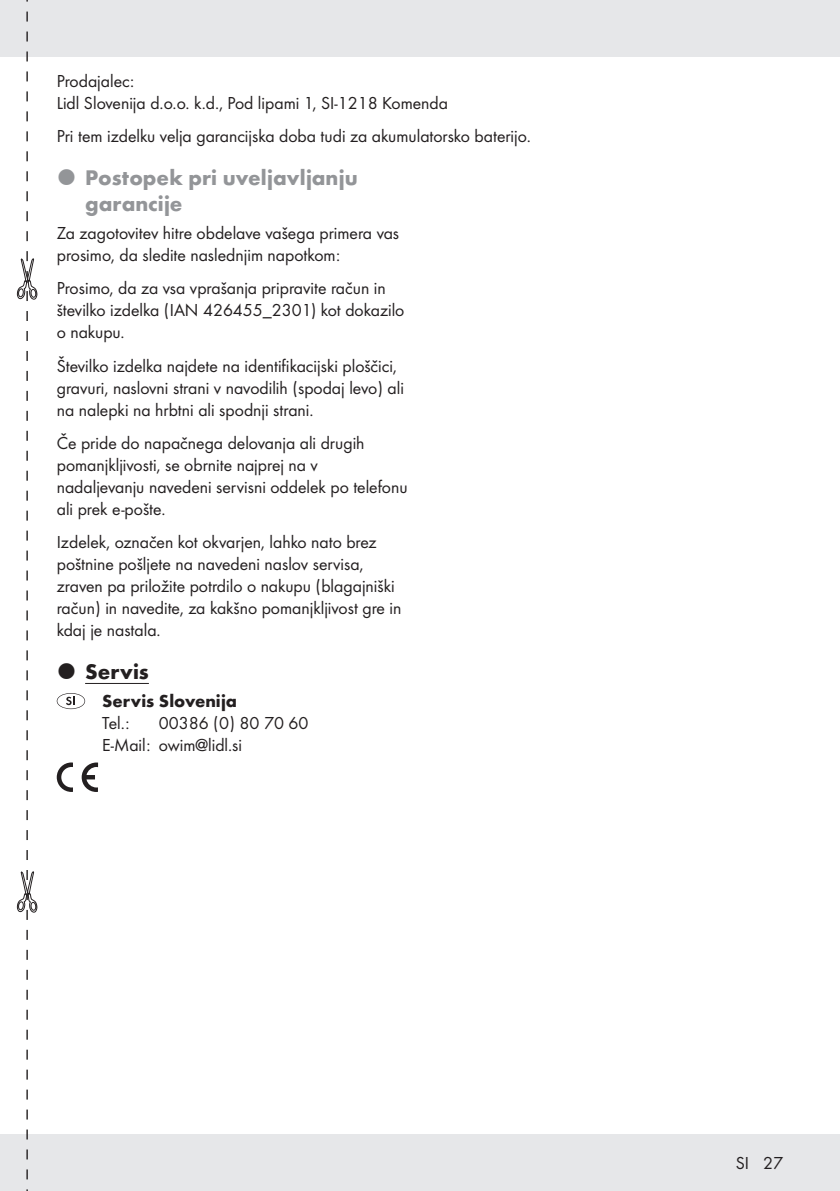
<style>
.page{position:relative;width:840px;height:1191px;background:#fff}
.page>*{position:absolute;margin:0;border:0;box-sizing:border-box;transform-origin:0 0}
.t1{font:700 22px/26px "Futura";color:#939598}
.t2{font:700 22px "Futura";letter-spacing:.01em;color:#231f20}
.Body_SB{font:18px/22px "Futura Boo";color:#231f20}
.Body{font:18px/22px "Futura Boo";color:#231f20}
.Service_Hotline{font:18px "Futura Boo";color:#231f20}
.Service_Hotline-2{font:700 18px "Futura";color:#231f20}
</style>
<div class="page">
<div style="left:0;top:1134px;width:839px;height:57px;background:#e6e7e9"></div>
<div style="left:0;top:0;width:839px;height:57px;background:#e6e7e9"></div>
<hr style="left:85px;top:683px;width:64px;height:1px;background:#231f20">
<svg style="left:57px;top:693px;width:28px;height:16px"></svg>
<svg style="left:57px;top:762px;width:41px;height:30px"></svg>
<svg style="left:17px;top:0;width:21px;height:1191px"></svg>
<p class="Body_SB" style="left:57px;top:69px;width:392px">Prodajalec:<br>Lidl Slovenija d.o.o. k.d., Pod lipami 1, SI-1218 Komenda</p>
<p class="Body_SB" style="left:57px;top:124px;width:473px">Pri tem izdelku velja garancijska doba tudi za akumulatorsko baterijo.</p>
<p class="t1" style="left:85px;top:163px;width:274px">Postopek pri uveljavljanju garancije</p>
<p class="Body" style="left:57px;top:221px;width:344px">Za zagotovitev hitre obdelave vašega primera vas prosimo, da sledite naslednjim napotkom:</p>
<p class="Body_SB" style="left:57px;top:276px;width:349px">Prosimo, da za vsa vprašanja pripravite račun in številko izdelka (IAN 426455_2301) kot dokazilo o nakupu.</p>
<p class="Body_SB" style="left:57px;top:354px;width:348px">Številko izdelka najdete na identifikacijski ploščici, gravuri, naslovni strani v navodilih (spodaj levo) ali na nalepki na hrbtni ali spodnji strani.</p>
<p class="Body_SB" style="left:57px;top:431px;width:352px">Če pride do napačnega delovanja ali drugih pomanjkljivosti, se obrnite najprej na v nadaljevanju navedeni servisni oddelek po telefonu ali prek e-pošte.</p>
<p class="Body_SB" style="left:57px;top:530px;width:346px">Izdelek, označen kot okvarjen, lahko nato brez poštnine pošljete na navedeni naslov servisa, zraven pa priložite potrdilo o nakupu (blagajniški račun) in navedite, za kakšno pomanjkljivost gre in kdaj je nastala.</p>
<p class="t2" style="left:85px;top:656px;width:65px">Servis</p>
<p class="Service_Hotline-2" style="left:102px;top:688px;width:136px">Servis Slovenija</p>
<p class="Service_Hotline" style="left:102px;top:710px;width:29px">Tel. :</p>
<p class="Service_Hotline" style="left:159px;top:710px;width:151px">00386 (0) 80 70 60</p>
<p class="Service_Hotline" style="left:102px;top:732px;width:141px">E-Mail: owim@lidl.si</p>
<p class="Body_SB" style="left:735px;top:1151px;width:49px">SI 27</p>
</div>
